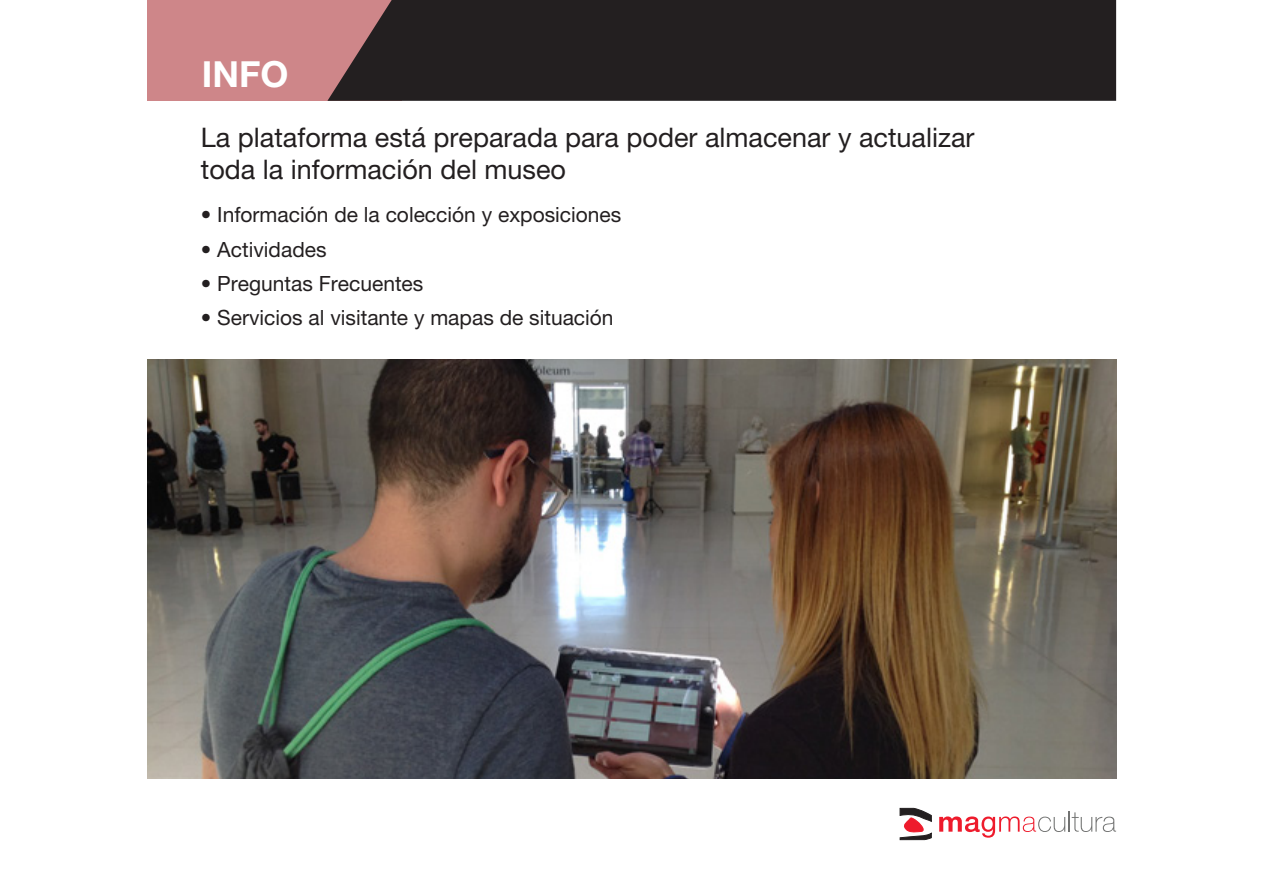
<style>
.page{position:relative;width:1263px;height:893px;background:#fff}
.page>*{position:absolute;margin:0;border:0;box-sizing:border-box;transform-origin:0 0}
.t1{font:700 36px "Helvetica Neue LT Pro";color:#fff}
.t2{font:27px "Helvetica Neue LT Pro";color:#231f20}
.t3{font:21px "Helvetica Neue LT Pro";color:#231f20}
</style>
<div class="page">
<svg style="left:939px;top:811px;width:177px;height:27px"></svg>
<svg style="left:899px;top:808px;width:33px;height:32px"></svg>
<div style="left:148px;top:0;width:254px;height:101px;background:#ce8689"></div>
<img style="left:148px;top:359px;width:968px;height:419px">
<div style="left:327px;top:0;width:789px;height:101px;background:#231f20"></div>
<p class="t1" style="left:202px;top:52px;width:88px">INFO</p>
<p class="t2" style="left:201px;top:121px;width:775px">La plataforma está preparada para poder almacenar y actualizar</p>
<p class="t2" style="left:201px;top:154px;width:367px">toda la información del museo</p>
<p class="t3" style="left:201px;top:202px;width:422px">• Información de la colección y exposiciones</p>
<p class="t3" style="left:201px;top:237px;width:127px">• Actividades</p>
<p class="t3" style="left:201px;top:271px;width:224px">• Preguntas Frecuentes</p>
<p class="t3" style="left:201px;top:305px;width:414px">• Servicios al visitante y mapas de situación</p>
</div>
